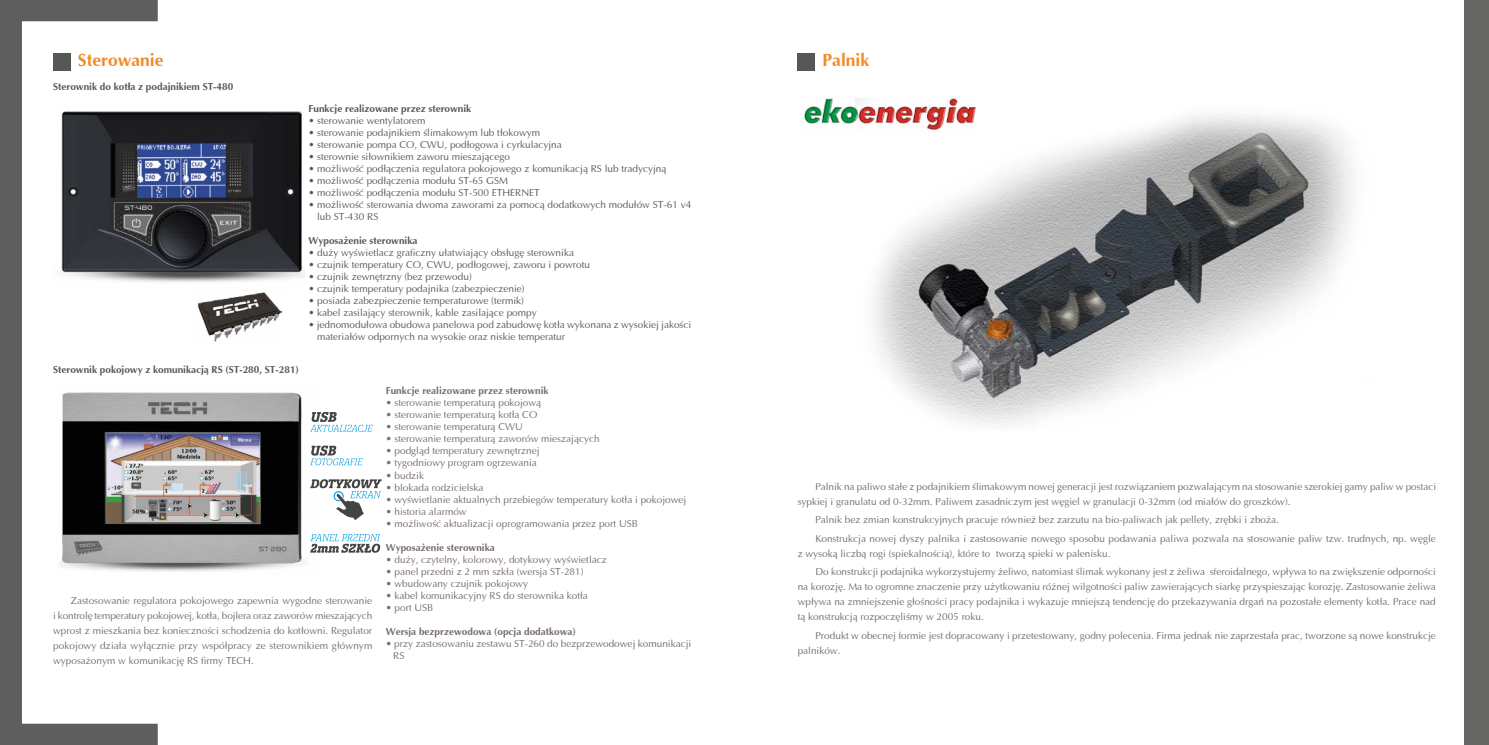
<style>
.page{position:relative;width:1489px;height:745px;background:#fff}
.page>*{position:absolute;margin:0;border:0;box-sizing:border-box;transform-origin:0 0}
.t1{font:700 17.5px "Ottawa";color:#f28a25}
.t2{font:10px/15px "Ottawa";color:#756a6a}
.t3{font:10px/12px "Ottawa";color:#575756}
.t4{font:700 10px "Ottawa";color:#575756}
.t5{font:700 10px "Ottawa";color:#756a6a}
</style>
<div class="page">
<div style="left:1463px;top:0;width:25px;height:744px;background:#666665"></div>
<svg style="left:0;top:0;width:158px;height:744px"></svg>
<div style="left:797px;top:53px;width:18px;height:18px;background:#575756"></div>
<div style="left:53px;top:53px;width:18px;height:18px;background:#575756"></div>
<img style="left:53px;top:386px;width:264px;height:191px">
<img style="left:53px;top:105px;width:252px;height:186px">
<img style="left:197px;top:292px;width:85px;height:50px">
<img style="left:873px;top:113px;width:480px;height:314px">
<img style="left:804px;top:98px;width:174px;height:34px">
<svg style="left:310px;top:475px;width:72px;height:45px"></svg>
<svg style="left:310px;top:445px;width:53px;height:20px"></svg>
<svg style="left:310px;top:411px;width:63px;height:20px"></svg>
<svg style="left:310px;top:533px;width:70px;height:19px"></svg>
<h1 class="t1" style="left:78px;top:49px;width:87px">Sterowanie</h1>
<h1 class="t1" style="left:822px;top:49px;width:48px">Palnik</h1>
<p class="t4" style="left:53px;top:80px;width:182px">Sterownik do kotła z podajnikiem ST-480</p>
<p class="t4" style="left:53px;top:363px;width:247px">Sterownik pokojowy z komunikacją RS (ST-280, ST-281)</p>
<p class="t4" style="left:308px;top:102px;width:164px">Funkcje realizowane przez sterownik</p>
<p class="t3" style="left:308px;top:115px;width:119px">• sterowanie wentylatorem</p>
<p class="t3" style="left:308px;top:127px;width:233px">• sterowanie podajnikiem ślimakowym lub tłokowym</p>
<p class="t3" style="left:308px;top:139px;width:255px">• sterowanie pompa CO, CWU, podłogowa i cyrkulacyjna</p>
<p class="t3" style="left:308px;top:151px;width:203px">• sterownie siłownikiem zaworu mieszającego</p>
<p class="t3" style="left:308px;top:163px;width:359px">• możliwość podłączenia regulatora pokojowego z komunikacją RS lub tradycyjną</p>
<p class="t3" style="left:308px;top:175px;width:201px">• możliwość podłączenia modułu ST-65 GSM</p>
<p class="t3" style="left:308px;top:187px;width:233px">• możliwość podłączenia modułu ST-500 ETHERNET</p>
<p class="t3" style="left:317px;top:199px;width:375px;text-indent:-9px">• możliwość sterowania dwoma zaworami za pomocą dodatkowych modułów ST-61 v4 lub ST-430 RS</p>
<p class="t4" style="left:308px;top:234px;width:110px">Wyposażenie sterownika</p>
<p class="t3" style="left:308px;top:247px;width:267px">• duży wyświetlacz graficzny ułatwiający obsługę sterownika</p>
<p class="t3" style="left:308px;top:259px;width:283px">• czujnik temperatury CO, CWU, podłogowej, zaworu i powrotu</p>
<p class="t3" style="left:308px;top:271px;width:165px">• czujnik zewnętrzny (bez przewodu)</p>
<p class="t3" style="left:308px;top:283px;width:218px">• czujnik temperatury podajnika (zabezpieczenie)</p>
<p class="t3" style="left:308px;top:295px;width:217px">• posiada zabezpieczenie temperaturowe (termik)</p>
<p class="t3" style="left:308px;top:307px;width:230px">• kabel zasilający sterownik, kable zasilające pompy</p>
<p class="t3" style="left:317px;top:319px;width:375px;text-indent:-9px">• jednomodułowa obudowa panelowa pod zabudowę kotła wykonana z wysokiej jakości materiałów odpornych na wysokie oraz niskie temperatur</p>
<p class="t2" style="left:53px;top:593px;width:321px;text-align:justify;text-indent:18px">Zastosowanie regulatora pokojowego zapewnia wygodne sterowanie i kontrolę temperatury pokojowej, kotła, bojlera oraz zaworów mieszających wprost z mieszkania bez konieczności schodzenia do kotłowni. Regulator pokojowy działa wyłącznie przy współpracy ze sterownikiem głównym wyposażonym w komunikację RS firmy TECH.</p>
<p class="t5" style="left:386px;top:384px;width:164px">Funkcje realizowane przez sterownik</p>
<p class="t2" style="left:386px;top:395px;width:157px">• sterowanie temperaturą pokojową</p>
<p class="t2" style="left:386px;top:407px;width:153px">• sterowanie temperaturą kotła CO</p>
<p class="t2" style="left:386px;top:419px;width:139px">• sterowanie temperaturą CWU</p>
<p class="t2" style="left:386px;top:431px;width:215px">• sterowanie temperaturą zaworów mieszających</p>
<p class="t2" style="left:386px;top:443px;width:155px">• podgląd temperatury zewnętrznej</p>
<p class="t2" style="left:386px;top:455px;width:153px">• tygodniowy program ogrzewania</p>
<p class="t2" style="left:386px;top:467px;width:40px">• budzik</p>
<p class="t2" style="left:386px;top:479px;width:99px">• blokada rodzicielska</p>
<p class="t2" style="left:386px;top:491px;width:302px">• wyświetlanie aktualnych przebiegów temperatury kotła i pokojowej</p>
<p class="t2" style="left:386px;top:503px;width:82px">• historia alarmów</p>
<p class="t2" style="left:386px;top:515px;width:254px">• możliwość aktualizacji oprogramowania przez port USB</p>
<p class="t5" style="left:386px;top:540px;width:110px">Wyposażenie sterownika</p>
<p class="t2" style="left:386px;top:551px;width:223px">• duży, czytelny, kolorowy, dotykowy wyświetlacz</p>
<p class="t2" style="left:386px;top:563px;width:199px">• panel przedni z 2 mm szkła (wersja ST-281)</p>
<p class="t2" style="left:386px;top:575px;width:144px">• wbudowany czujnik pokojowy</p>
<p class="t2" style="left:386px;top:587px;width:204px">• kabel komunikacyjny RS do sterownika kotła</p>
<p class="t2" style="left:386px;top:599px;width:49px">• port USB</p>
<p class="t5" style="left:386px;top:624px;width:192px">Wersja bezprzewodowa (opcja dodatkowa)</p>
<p class="t2" style="left:393px;top:637px;width:299px;line-height:12px;text-indent:-8px">• przy zastosowaniu zestawu ST-260 do bezprzewodowej komunikacji<br>RS</p>
<p class="t2" style="left:797px;top:478px;width:640px;text-indent:18px">Palnik na paliwo stałe z podajnikiem ślimakowym nowej generacji jest rozwiązaniem pozwalającym na stosowanie szerokiej gamy paliw w postaci sypkiej i granulatu od 0-32mm. Paliwem zasadniczym jest węgiel w granulacji 0-32mm (od miałów do groszków).</p>
<p class="t2" style="left:815px;top:510px;width:622px;line-height:18.5px">Palnik bez zmian konstrukcyjnych pracuje również bez zarzutu na bio-paliwach jak pellety, zrębki i zboża.<br>Konstrukcja nowej dyszy palnika i zastosowanie nowego sposobu podawania paliwa pozwala na stosowanie paliw tzw. trudnych, np. węgle</p>
<p class="t2" style="left:815px;top:543px;width:622px;line-height:18.5px;text-indent:-18px">z wysoką liczbą rogi (spiekalnością), które to tworzą spieki w palenisku.<br>Do konstrukcji podajnika wykorzystujemy żeliwo, natomiast ślimak wykonany jest z żeliwa sferoidalnego, wpływa to na zwiększenie odporności</p>
<p class="t2" style="left:797px;top:579px;width:639px;text-align:justify">na korozję. Ma to ogromne znaczenie przy użytkowaniu różnej wilgotności paliw zawierających siarkę przyspieszając korozję. Zastosowanie żeliwa wpływa na zmniejszenie głośności pracy podajnika i wykazuje mniejszą tendencję do przekazywania drgań na pozostałe elementy kotła. Prace nad tą konstrukcją rozpoczęliśmy w 2005 roku.</p>
<p class="t2" style="left:797px;top:627px;width:639px;text-indent:18px">Produkt w obecnej formie jest dopracowany i przetestowany, godny polecenia. Firma jednak nie zaprzestała prac, tworzone są nowe konstrukcje palników.</p>
</div>
